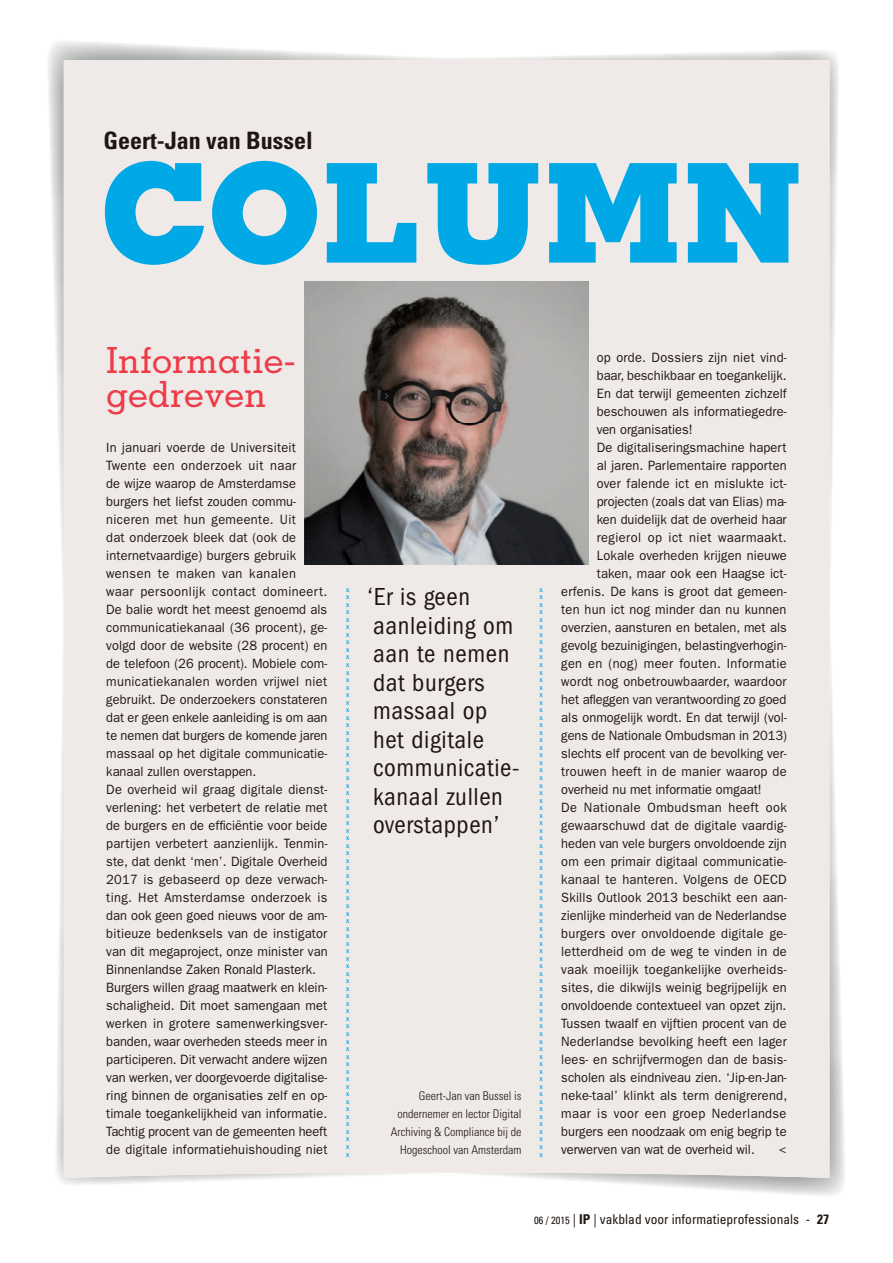
<style>
.page{position:relative;width:893px;height:1263px;background:#fff}
.page>*{position:absolute;margin:0;border:0;box-sizing:border-box;transform-origin:0 0}
.t1{font:800 137.85px "Memphis";color:#00a8e6}
.t2{font:500 36px/34.5px "Memphis";color:#ed3c48}
.t3{font:condensed 25.5px/28.5px "Franklin Gothic";letter-spacing:.025em;color:#1e1611}
.t4{font:700 condensed 24px "Univers";color:#1e1611}
.t5{font:13.5px/18px "Franklin Gothic";letter-spacing:.01em;color:#1e1611;scale:.95 1}
.t6{font:13.5px "Franklin Gothic";letter-spacing:.03em;color:#1e1611;scale:.95 1}
.t7{font:condensed 13.5px "Univers";color:#1e1611}
.t8{font:13.5px "Franklin Gothic";letter-spacing:.035em;color:#1e1611;scale:.95 1}
.t9{font:300 condensed 12px/18px "Univers";color:#1e1611;text-align:right}
.t10{font:500 7.5px/7.5px "Franklin Gothic";color:#00a8e6;text-align:justify}
.s1{font-size:10.5px}
.s2{font-weight:700}
</style>
<div class="page">
<img style="left:56px;top:1145px;width:789px;height:51px">
<img style="left:48px;top:41px;width:51px;height:1104px">
<img style="left:793px;top:50px;width:51px;height:1095px">
<div style="left:64px;top:60px;width:765px;height:1118px;background:#efeae8"></div>
<img style="left:305px;top:281px;width:283px;height:284px">
<h3 class="t4" style="left:103px;top:125px;width:211px">Geert-Jan van Bussel</h3>
<h1 class="t1" style="left:100px;top:124px;width:706px">COLUMN</h1>
<h2 class="t2" style="left:106px;top:342px;width:191px">Informatie&shy;gedreven</h2>
<p class="t5" style="left:106px;top:439px;width:234px">In januari voerde de Universiteit Twente een onderzoek uit naar<br>de wijze waarop de Amsterdamse burgers het liefst zouden commu&shy;niceren met hun gemeente. Uit<br>dat onderzoek bleek dat (ook de internetvaardige) burgers gebruik wensen te maken van kanalen<br>waar persoonlijk contact domineert.<br>De balie wordt het meest genoemd als communicatiekanaal (36 procent), ge&shy;volgd door de website (28 procent) en de telefoon (26 procent). Mobiele com&shy;municatiekanalen worden vrijwel niet gebruikt. De onderzoekers constateren dat er geen enkele aanleiding is om aan te nemen dat burgers de komende jaren massaal op het digitale communicatie&shy;kanaal zullen overstappen.<br>De overheid wil graag digitale dienst&shy;verlening: het verbetert de relatie met de burgers en de efficiëntie voor beide partijen verbetert aanzienlijk. Tenmin&shy;ste, dat denkt ‘men’. Digitale Overheid 2017 is gebaseerd op deze verwach&shy;ting. Het Amsterdamse onderzoek is dan ook geen goed nieuws voor de am&shy;bitieuze bedenksels van de instigator van dit megaproject, onze minister van Binnenlandse Zaken Ronald Plasterk.<br>Burgers willen graag maatwerk en klein&shy;schaligheid. Dit moet samengaan met werken in grotere samenwerkingsver&shy;banden, waar overheden steeds meer in participeren. Dit verwacht andere wijzen van werken, ver doorgevoerde digitalise&shy;ring binnen de organisaties zelf en op&shy;timale toegankelijkheid van informatie.<br>Tachtig procent van de gemeenten heeft de digitale informatiehuishouding niet</p>
<h3 class="t3" style="left:368px;top:583px;width:153px">‘Er is geen aanleiding om aan te nemen dat burgers massaal op<br>het digitale communicatie&shy;kanaal zullen overstappen’</h3>
<p class="t10" style="left:346px;top:585px;width:5px">x x x x x x x x x x x x x x x x x x x x x x x x x x x x x x x x x x x x x x x x x x x x x x x x x x x x x x x x x x x x x x x x x x x x x x x x x x x x</p>
<p class="t10" style="left:539px;top:585px;width:5px">x x x x x x x x x x x x x x x x x x x x x x x x x x x x x x x x x x x x x x x x x x x x x x x x x x x x x x x x x x x x x x x x x x x x x x x x x x x x</p>
<p class="t9" style="left:391px;top:1087px;width:132px">Geert-Jan van Bussel is ondernemer en lector Digital<br>Archiving &amp; Compliance bij de<br>Hogeschool van Amsterdam</p>
<p class="t5" style="left:597px;top:349px;width:201px">op orde. Dossiers zijn niet vind-</p>
<p class="t5" style="left:597px;top:367px;width:201px">baar, beschikbaar en toegankelijk.</p>
<p class="t5" style="left:597px;top:385px;width:202px">En dat terwijl gemeenten zichzelf</p>
<p class="t5" style="left:597px;top:403px;width:201px">beschouwen als informatiegedre-</p>
<p class="t5" style="left:597px;top:421px;width:102px">ven organisaties!</p>
<p class="t5" style="left:597px;top:439px;width:201px">De digitaliseringsmachine hapert</p>
<p class="t5" style="left:597px;top:457px;width:201px">al jaren. Parlementaire rapporten</p>
<p class="t5" style="left:597px;top:475px;width:201px">over falende ict en mislukte ict-</p>
<p class="t5" style="left:597px;top:493px;width:202px">projecten (zoals dat van Elias) ma-</p>
<p class="t5" style="left:597px;top:511px;width:201px">ken duidelijk dat de overheid haar</p>
<p class="t6" style="left:597px;top:530px;width:202px">regierol op ict niet waarmaakt.</p>
<p class="t5" style="left:597px;top:547px;width:201px">Lokale overheden krijgen nieuwe</p>
<p class="t5" style="left:597px;top:565px;width:201px">taken, maar ook een Haagse ict-</p>
<p class="t5" style="left:561px;top:583px;width:239px">erfenis. De kans is groot dat gemeen-</p>
<p class="t5" style="left:561px;top:601px;width:239px">ten hun ict nog minder dan nu kunnen</p>
<p class="t5" style="left:561px;top:619px;width:239px">overzien, aansturen en betalen, met als</p>
<p class="t5" style="left:561px;top:637px;width:239px">gevolg bezuinigingen, belastingverhogin-</p>
<p class="t5" style="left:561px;top:654px;width:239px">gen en (nog) meer fouten. Informatie</p>
<p class="t5" style="left:561px;top:672px;width:239px">wordt nog onbetrouwbaarder, waardoor</p>
<p class="t5" style="left:561px;top:690px;width:238px">het afleggen van verantwoording zo goed</p>
<p class="t5" style="left:561px;top:708px;width:239px">als onmogelijk wordt. En dat terwijl (vol-</p>
<p class="t5" style="left:561px;top:726px;width:239px">gens de Nationale Ombudsman in 2013)</p>
<p class="t5" style="left:561px;top:744px;width:239px">slechts elf procent van de bevolking ver-</p>
<p class="t5" style="left:561px;top:762px;width:239px">trouwen heeft in de manier waarop de</p>
<p class="t5" style="left:561px;top:780px;width:212px">overheid nu met informatie omgaat!</p>
<p class="t8" style="left:561px;top:800px;width:239px">De Nationale Ombudsman heeft ook</p>
<p class="t5" style="left:561px;top:816px;width:239px">gewaarschuwd dat de digitale vaardig-</p>
<p class="t5" style="left:561px;top:834px;width:239px">heden van vele burgers onvoldoende zijn</p>
<p class="t5" style="left:561px;top:852px;width:239px">om een primair digitaal communicatie-</p>
<p class="t5" style="left:561px;top:870px;width:239px">kanaal te hanteren. Volgens de OECD</p>
<p class="t5" style="left:561px;top:888px;width:239px">Skills Outlook 2013 beschikt een aan-</p>
<p class="t5" style="left:561px;top:906px;width:239px">zienlijke minderheid van de Nederlandse</p>
<p class="t5" style="left:561px;top:924px;width:239px">burgers over onvoldoende digitale ge-</p>
<p class="t5" style="left:561px;top:942px;width:239px">letterdheid om de weg te vinden in de</p>
<p class="t5" style="left:561px;top:960px;width:239px">vaak moeilijk toegankelijke overheids-</p>
<p class="t5" style="left:561px;top:978px;width:239px">sites, die dikwijls weinig begrijpelijk en</p>
<p class="t5" style="left:561px;top:996px;width:239px">onvoldoende contextueel van opzet zijn.</p>
<p class="t5" style="left:561px;top:1014px;width:239px">Tussen twaalf en vijftien procent van de</p>
<p class="t5" style="left:561px;top:1032px;width:239px">Nederlandse bevolking heeft een lager</p>
<p class="t5" style="left:561px;top:1050px;width:239px">lees- en schrijfvermogen dan de basis-</p>
<p class="t5" style="left:561px;top:1068px;width:239px">scholen als eindniveau zien. ‘Jip-en-Jan-</p>
<p class="t5" style="left:561px;top:1086px;width:239px">neke-taal’ klinkt als term denigrerend,</p>
<p class="t6" style="left:561px;top:1106px;width:239px">maar is voor een groep Nederlandse</p>
<p class="t5" style="left:561px;top:1122px;width:239px">burgers een noodzaak om enig begrip te</p>
<p class="t5" style="left:561px;top:1140px;width:205px">verwerven van wat de overheid wil.</p>
<p class="t5" style="left:779px;top:1140px;width:10px">&lt;</p>
<p class="t7" style="left:534px;top:1211px;width:296px"><span class="s1">06 / 2015</span> | <span class="s2">IP</span> | vakblad voor informatieprofessionals - <span class="s2">27</span></p>
</div>
